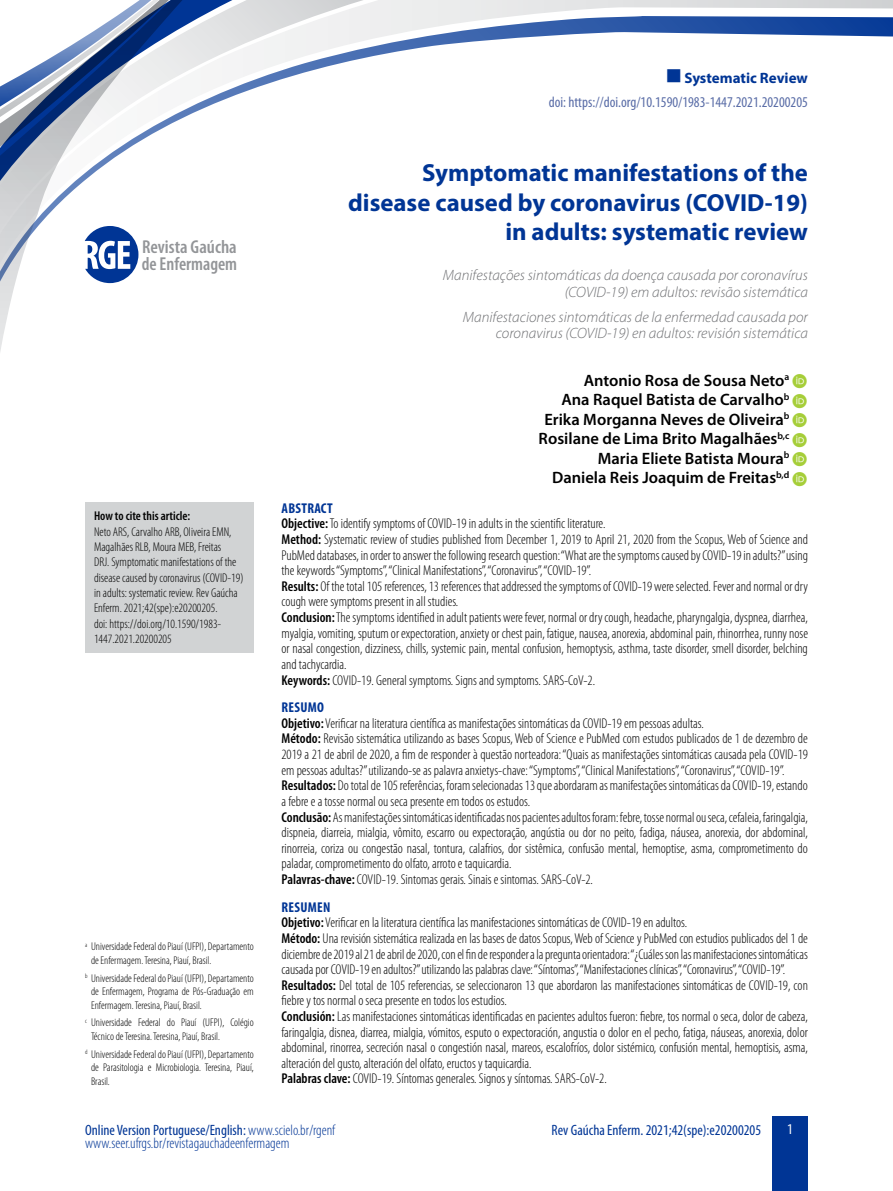
<style>
.page{position:relative;width:893px;height:1191px;background:#fff}
.page>*{position:absolute;margin:0;border:0;box-sizing:border-box;transform-origin:0 0}
.Título{font:700 24.75px/29.7px "Myriad Pro";color:#003595;text-align:right}
.t1{font:600 condensed 18.75px/16.6px "Myriad Pro";color:#939598}
.Autores{font:600 16.5px "Myriad Pro";color:#000}
.Títulos_Traduzidos{font:italic 300 15px/16.5px "Myriad Pro";color:#6d6e71;text-align:right}
.t2{font:condensed 15px "Myriad Pro";color:#003595}
.t3{font:condensed 15px "Myriad Pro";color:#5a6da7}
.t4{font:300 condensed 15px "Myriad Pro";color:#003595}
.t5{font:700 15px "Myriad Pro";color:#003595}
.t6{font:condensed 15px "Myriad Pro";color:#fff}
.Abstract2___Keywords{font:300 condensed 14.25px/15.6px "Myriad Pro";color:#000;text-align:justify}
.Abstract1{font:700 condensed 14.25px "Myriad Pro";letter-spacing:.02em;color:#003595}
.como_citar_texto{font:300 condensed 12.75px/15.3px "Myriad Pro";color:#000}
.como_citar_título{font:600 condensed 12.75px "Myriad Pro";color:#000}
.t7{font:300 condensed 11.25px/13.5px "Myriad Pro";color:#000}
.s1{font-weight:600}
.s2{font-weight:300}
</style>
<div class="page">
<svg style="left:202px;top:0;width:691px;height:109px"></svg>
<svg style="left:0;top:0;width:202px;height:352px"></svg>
<div style="left:772px;top:1116px;width:36px;height:75px;background:#003595"></div>
<svg style="left:85px;top:226px;width:53px;height:57px"></svg>
<div style="left:85px;top:502px;width:169px;height:150px;background:#d1d3d4"></div>
<svg style="left:667px;top:69px;width:13px;height:14px"></svg>
<p class="t5" style="left:684px;top:68px;width:125px">Systematic Review</p>
<h2 class="t1" style="left:142px;top:239px;width:97px">Revista Gaúcha de Enfermagem</h2>
<p class="como_citar_título" style="left:94px;top:509px;width:98px">How to cite this article:</p>
<p class="como_citar_texto" style="left:94px;top:524px;width:151px">Neto ARS, Carvalho ARB, Oliveira EMN, Magalhães RLB, Moura MEB, Freitas<br>DRJ. Symptomatic manifestations of the disease caused by coronavirus (COVID-19) in adults: systematic review. Rev Gaúcha Enferm. 2021;42(spe):e20200205.<br>doi: https://doi.org/10.1590/1983- 1447.2021.20200205</p>
<p class="t7" style="left:91px;top:939px;width:164px;text-indent:-6px"><sup>a</sup> Universidade Federal do Piauí (UFPI), Departamento de Enfermagem. Teresina, Piauí, Brasil.</p>
<p class="t7" style="left:91px;top:971px;width:164px;text-align:justify;text-indent:-6px"><sup>b</sup> Universidade Federal do Piauí (UFPI), Departamento de Enfermagem, Programa de Pós-Graduação em Enfermagem. Teresina, Piauí, Brasil.</p>
<p class="t7" style="left:91px;top:1015px;width:164px;text-indent:-6px"><sup>c</sup> Universidade Federal do Piauí (UFPI), Colégio<br>Técnico de Teresina. Teresina, Piauí, Brasil.</p>
<p class="t7" style="left:91px;top:1047px;width:164px;text-align:justify;text-indent:-6px"><sup>d</sup> Universidade Federal do Piauí (UFPI), Departamento de Parasitologia e Microbiologia. Teresina, Piauí, Brasil.</p>
<p class="t3" style="left:549px;top:93px;width:261px">doi: https://doi.org/10.1590/1983-1447.2021.20200205</p>
<p class="Título" style="left:348px;top:157px;width:461px">Symptomatic manifestations of the disease caused by coronavirus (COVID-19) in adults: systematic review</p>
<p class="Títulos_Traduzidos" style="left:443px;top:267px;width:366px">Manifestações sintomáticas da doença causada por coronavírus (COVID-19) em adultos: revisão sistemática</p>
<p class="Títulos_Traduzidos" style="left:463px;top:308px;width:347px">Manifestaciones sintomáticas de la enfermedad causada por coronavirus (COVID-19) en adultos: revisión sistemática</p>
<p class="Autores" style="left:584px;top:370px;width:207px">Antonio Rosa de Sousa Neto<sup>a</sup></p>
<p class="Autores" style="left:561px;top:389px;width:230px">Ana Raquel Batista de Carvalho<sup>b</sup></p>
<p class="Autores" style="left:544px;top:409px;width:247px">Erika Morganna Neves de Oliveira<sup>b</sup></p>
<p class="Autores" style="left:539px;top:428px;width:252px">Rosilane de Lima Brito Magalhães<sup>b,c</sup></p>
<p class="Autores" style="left:598px;top:448px;width:193px">Maria Eliete Batista Moura<sup>b</sup></p>
<p class="Autores" style="left:552px;top:467px;width:239px">Daniela Reis Joaquim de Freitas<sup>b,d</sup></p>
<p class="Abstract1" style="left:282px;top:500px;width:53px">ABSTRACT</p>
<p class="Abstract2___Keywords" style="left:281px;top:516px;width:326px"><span class="s1">Objective:</span> To identify symptoms of COVID-19 in adults in the scientific literature.</p>
<p class="Abstract2___Keywords" style="left:281px;top:531px;width:528px"><span class="s1">Method:</span> Systematic review of studies published from December 1, 2019 to April 21, 2020 from the Scopus, Web of Science and PubMed databases, in order to answer the following research question: “What are the symptoms caused by COVID-19 in adults?” using the keywords “Symptoms”, “Clinical Manifestations”, “Coronavirus”, “COVID-19”.</p>
<p class="Abstract2___Keywords" style="left:281px;top:578px;width:528px"><span class="s1">Results:</span> Of the total 105 references, 13 references that addressed the symptoms of COVID-19 were selected. Fever and normal or dry cough were symptoms present in all studies.</p>
<p class="Abstract2___Keywords" style="left:281px;top:609px;width:528px"><span class="s1">Conclusion:</span> The symptoms identified in adult patients were fever, normal or dry cough, headache, pharyngalgia, dyspnea, diarrhea, myalgia, vomiting, sputum or expectoration, anxiety or chest pain, fatigue, nausea, anorexia, abdominal pain, rhinorrhea, runny nose or nasal congestion, dizziness, chills, systemic pain, mental confusion, hemoptysis, asthma, taste disorder, smell disorder, belching and tachycardia.</p>
<p class="Abstract2___Keywords" style="left:281px;top:672px;width:315px"><span class="s1">Keywords:</span> COVID-19. General symptoms. Signs and symptoms. SARS-CoV-2.</p>
<p class="Abstract1" style="left:282px;top:699px;width:44px">RESUMO</p>
<p class="Abstract2___Keywords" style="left:281px;top:715px;width:424px"><span class="s1">Objetivo:</span> Verificar na literatura científica as manifestações sintomáticas da COVID-19 em pessoas adultas.</p>
<p class="Abstract2___Keywords" style="left:281px;top:731px;width:528px"><span class="s1">Método:</span> Revisão sistemática utilizando as bases Scopus, Web of Science e PubMed com estudos publicados de 1 de dezembro de 2019 a 21 de abril de 2020, a fim de responder à questão norteadora: “Quais as manifestações sintomáticas causada pela COVID-19 em pessoas adultas?” utilizando-se as palavra anxietys-chave: “Symptoms”, “Clinical Manifestations”, “Coronavirus”, “COVID-19”.</p>
<p class="Abstract2___Keywords" style="left:281px;top:777px;width:528px"><span class="s1">Resultados:</span> Do total de 105 referências, foram selecionadas 13 que abordaram as manifestações sintomáticas da COVID-19, estando a febre e a tosse normal ou seca presente em todos os estudos.</p>
<p class="Abstract2___Keywords" style="left:281px;top:809px;width:528px"><span class="s1">Conclusão:</span> As manifestações sintomáticas identificadas nos pacientes adultos foram: febre, tosse normal ou seca, cefaleia, faringalgia, dispneia, diarreia, mialgia, vômito, escarro ou expectoração, angústia ou dor no peito, fadiga, náusea, anorexia, dor abdominal, rinorreia, coriza ou congestão nasal, tontura, calafrios, dor sistêmica, confusão mental, hemoptise, asma, comprometimento do paladar, comprometimento do olfato, arroto e taquicardia.</p>
<p class="Abstract2___Keywords" style="left:281px;top:871px;width:313px"><span class="s1">Palavras-chave:</span> COVID-19. Sintomas gerais. Sinais e sintomas. SARS-CoV-2.</p>
<p class="Abstract1" style="left:282px;top:899px;width:50px">RESUMEN</p>
<p class="Abstract2___Keywords" style="left:281px;top:914px;width:407px"><span class="s1">Objetivo:</span> Verificar en la literatura científica las manifestaciones sintomáticas de COVID-19 en adultos.</p>
<p class="Abstract2___Keywords" style="left:281px;top:930px;width:528px"><span class="s1">Método:</span> Una revisión sistemática realizada en las bases de datos Scopus, Web of Science y PubMed con estudios publicados del 1 de diciembre de 2019 al 21 de abril de 2020, con el fin de responder a la pregunta orientadora: “¿Cuáles son las manifestaciones sintomáticas causada por COVID-19 en adultos?” utilizando las palabras clave: “Síntomas”, “Manifestaciones clínicas”, “Coronavirus”, “COVID-19”.</p>
<p class="Abstract2___Keywords" style="left:281px;top:977px;width:528px"><span class="s1">Resultados:</span> Del total de 105 referencias, se seleccionaron 13 que abordaron las manifestaciones sintomáticas de COVID-19, con fiebre y tos normal o seca presente en todos los estudios.</p>
<p class="Abstract2___Keywords" style="left:281px;top:1008px;width:528px"><span class="s1">Conclusión:</span> Las manifestaciones sintomáticas identificadas en pacientes adultos fueron: fiebre, tos normal o seca, dolor de cabeza, faringalgia, disnea, diarrea, mialgia, vómitos, esputo o expectoración, angustia o dolor en el pecho, fatiga, náuseas, anorexia, dolor abdominal, rinorrea, secreción nasal o congestión nasal, mareos, escalofríos, dolor sistémico, confusión mental, hemoptisis, asma, alteración del gusto, alteración del olfato, eructos y taquicardia.</p>
<p class="Abstract2___Keywords" style="left:281px;top:1070px;width:327px"><span class="s1">Palabras clave:</span> COVID-19. Síntomas generales. Signos y síntomas. SARS-CoV-2.</p>
<p class="t2" style="left:85px;top:1121px;width:252px">Online Version Portuguese/English: <span class="s2">www.scielo.br/rgenf</span></p>
<p class="t4" style="left:85px;top:1134px;width:206px">www.seer.ufrgs.br/revistagauchadeenfermagem</p>
<p class="t2" style="left:552px;top:1121px;width:211px">Rev Gaúcha Enferm. 2021;42(spe):e20200205</p>
<p class="t6" style="left:787px;top:1120px;width:7px">1</p>
</div>
